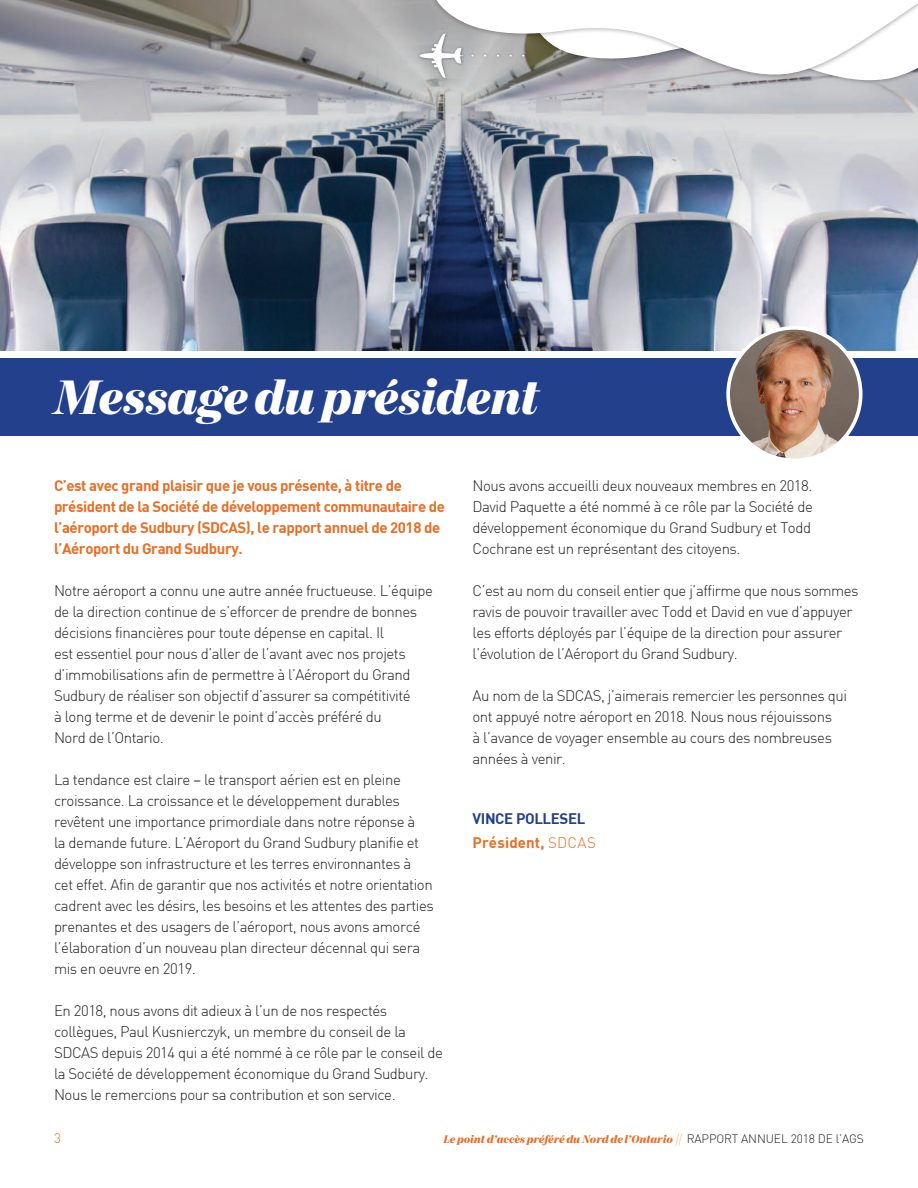
<style>
.page{position:relative;width:918px;height:1188px;background:#fff}
.page>*{position:absolute;margin:0;border:0;box-sizing:border-box;transform-origin:0 0}
.t1{font:italic 700 48px "Mort Modern 11";letter-spacing:-.02em;color:#fff}
.t2{font:300 15px/21px "DIN";letter-spacing:-.03em;color:#231f20}
.t3{font:700 15px/21px "DIN";letter-spacing:-.03em;color:#e86e24}
.t4{font:700 15px "DIN";letter-spacing:.01em;color:#e86e24}
.t5{font:700 15px "DIN";letter-spacing:-.025em;color:#22408c}
.t6{font:300 13.65px "DIN";color:#e86e24}
.t7{font:italic 700 10.95px "Mort Modern 11";letter-spacing:-.01em;color:#e86e24}
.s1{font-weight:300}
.s2{font-family:"Mort Modern 20";font-weight:500;font-stretch:condensed;font-size:13.65px}
.s3{font-family:"DIN";font-weight:300;font-style:normal;font-size:12px;color:#231f20}
</style>
<div class="page">
<div style="left:0;top:359px;width:918px;height:77px;background:#22408c"></div>
<img style="left:0;top:256px;width:918px;height:95px">
<svg style="left:0;top:0;width:918px;height:256px;background:#969da7"></svg>
<img style="left:415px;top:29px;width:3px;height:53px">
<svg style="left:418px;top:0;width:500px;height:86px"></svg>
<img style="left:728px;top:328px;width:133px;height:132px;border-radius:66px">
<div style="left:726px;top:326px;width:137px;height:136px;border:4px solid #fff;border-radius:50%"></div>
<p class="t1" style="left:54px;top:365px;width:486px">Message du président</p>
<p class="t3" style="left:54px;top:475px;width:393px">C’est avec grand plaisir que je vous présente, à titre de président de la Société de développement communautaire de l’aéroport de Sudbury (SDCAS), le rapport annuel de 2018 de l’Aéroport du Grand Sudbury.</p>
<p class="t2" style="left:54px;top:580px;width:381px">Notre aéroport a connu une autre année fructueuse. L’équipe de la direction continue de s’efforcer de prendre de bonnes décisions financières pour toute dépense en capital. Il<br>est essentiel pour nous d’aller de l’avant avec nos projets d’immobilisations afin de permettre à l’Aéroport du Grand Sudbury de réaliser son objectif d’assurer sa compétitivité</p>
<p class="t2" style="left:54px;top:706px;width:329px">à long terme et de devenir le point d’accès préféré du</p>
<p class="t2" style="left:54px;top:727px;width:111px">Nord de l’Ontario.</p>
<p class="t2" style="left:54px;top:769px;width:381px">La tendance est claire – le transport aérien est en pleine croissance. La croissance et le développement durables revêtent une importance primordiale dans notre réponse à<br>la demande future. L’Aéroport du Grand Sudbury planifie et développe son infrastructure et les terres environnantes à cet effet. Afin de garantir que nos activités et notre orientation cadrent avec les désirs, les besoins et les attentes des parties prenantes et des usagers de l’aéroport, nous avons amorcé l’élaboration d’un nouveau plan directeur décennal qui sera mis en oeuvre en 2019.</p>
<p class="t2" style="left:54px;top:1000px;width:390px">En 2018, nous avons dit adieux à l’un de nos respectés collègues, Paul Kusnierczyk, un membre du conseil de la SDCAS depuis 2014 qui a été nommé à ce rôle par le conseil de la Société de développement économique du Grand Sudbury.<br>Nous le remercions pour sa contribution et son service.</p>
<p class="t2" style="left:472px;top:474px;width:342px;text-align:justify">Nous avons accueilli deux nouveaux membres en 2018.<br>David Paquette a été nommé à ce rôle par la Société de développement économique du Grand Sudbury et Todd Cochrane est un représentant des citoyens.</p>
<p class="t2" style="left:472px;top:579px;width:388px">C’est au nom du conseil entier que j’affirme que nous sommes ravis de pouvoir travailler avec Todd et David en vue d’appuyer les efforts déployés par l’équipe de la direction pour assurer l’évolution de l’Aéroport du Grand Sudbury.</p>
<p class="t2" style="left:472px;top:684px;width:376px">Au nom de la SDCAS, j’aimerais remercier les personnes qui ont appuyé notre aéroport en 2018. Nous nous réjouissons<br>à l’avance de voyager ensemble au cours des nombreuses années à venir.</p>
<p class="t5" style="left:472px;top:808px;width:114px">VINCE POLLESEL</p>
<p class="t4" style="left:472px;top:832px;width:125px">Président, <span class="s1">SDCAS</span></p>
<p class="t6" style="left:54px;top:1129px;width:9px">3</p>
<p class="t7" style="left:443px;top:1131px;width:422px">Le point d’accès préféré du Nord de l’Ontario <span class="s2">| |</span> <span class="s3">RAPPORT ANNUEL 2018 DE l’AGS</span></p>
</div>
